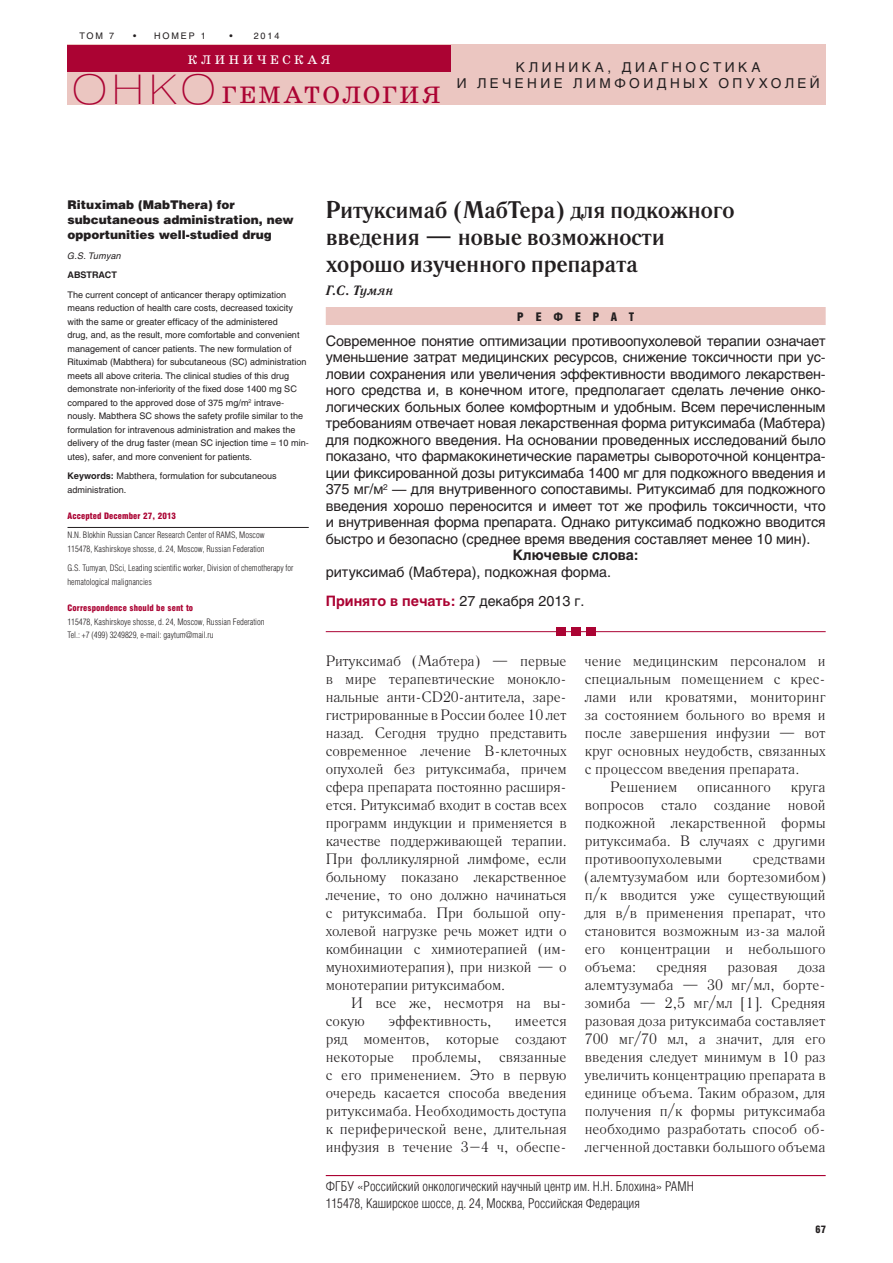
<style>
.page{position:relative;width:893px;height:1263px;background:#fff}
.page>*{position:absolute;margin:0;border:0;box-sizing:border-box;transform-origin:0 0}
.t1{font:24.15px "School";letter-spacing:.105em;color:#ab0333}
.t2{font:700 24px/27px "Literaturnaya C";letter-spacing:-.02em;color:#231f20}
.t3{font:15px/18px "Literaturnaya C";color:#231f20;text-align:justify}
.t4{font:14.25px/16.5px "Helios";letter-spacing:-.01em;color:#231f20;text-align:justify}
.t5{font:700 14.25px "Helios";color:#231f20}
.t6{font:300 13.5px/16.5px "Helios Cond";color:#231f20}
.t7{font:13.5px/16.2px "Helios";letter-spacing:.26em;color:#231f20;text-align:center}
.t8{font:italic 700 13.5px "Literaturnaya C";color:#231f20}
.t9{font:12.6px "School";letter-spacing:.285em;color:#fff}
.t10{font:900 12px/15px "Helios";color:#231f20}
.t11{font:900 12px "Helios Cond";letter-spacing:1em;color:#231f20}
.t12{font:900 10.5px "Helios Cond";color:#231f20}
.t13{font:9px/13.5px "Helios";color:#231f20}
.t14{font:300 9px/13.5px "Helios Cond";color:#231f20}
.t15{font:900 9px "Helios Cond";letter-spacing:.01em;color:#ab0333}
.t16{font:italic 9px "Helios";letter-spacing:.005em;color:#231f20}
.t17{font:700 9px "Helios";color:#231f20}
.s1{font-family:"Helios Ext";font-weight:100;font-size:40.5px}
.s2{font-weight:700}
.s3{font-weight:700;color:#ab0333}
</style>
<div class="page">
<div style="left:451px;top:44px;width:375px;height:61px;background:#ebc6c1"></div>
<div style="left:67px;top:44px;width:384px;height:61px;background:#ebc6c1"></div>
<div style="left:67px;top:45px;width:384px;height:27px;background:#ab0333"></div>
<div style="left:326px;top:307px;width:500px;height:18px;background:#ebc6c1"></div>
<hr style="left:67px;top:527px;width:242px;height:1px;background:#231f20">
<hr style="left:326px;top:1175px;width:500px;height:1px;background:#ab0333">
<hr style="left:326px;top:631px;width:500px;height:1px;background:#ab0333">
<div style="left:556px;top:627px;width:9px;height:9px;background:#ab0333"></div>
<div style="left:571px;top:627px;width:9px;height:9px;background:#ab0333"></div>
<div style="left:586px;top:627px;width:9px;height:9px;background:#ab0333"></div>
<p class="t13" style="left:79px;top:30px;width:36px">ТОМ 7</p>
<p class="t13" style="left:133px;top:30px;width:74px">• НОМЕР 1</p>
<p class="t13" style="left:229px;top:30px;width:52px">• 2014</p>
<p class="t9" style="left:188px;top:55px;width:144px">КЛИНИЧЕСКАЯ</p>
<h1 class="t1" style="left:72px;top:85px;width:370px"><span class="s1">ОНКО</span> ГЕМАТОЛОГИЯ</h1>
<p class="t7" style="left:457px;top:60px;width:365px">КЛИНИКА, ДИАГНОСТИКА<br>И ЛЕЧЕНИЕ ЛИМФОИДНЫХ ОПУХОЛЕЙ</p>
<p class="t10" style="left:67px;top:198px;width:228px">Rituximab (MabThera) for subcutaneous administration, new opportunities well-studied drug</p>
<p class="t16" style="left:67px;top:252px;width:55px">G.S. Tumyan</p>
<p class="t17" style="left:67px;top:271px;width:51px">ABSTRACT</p>
<p class="t13" style="left:67px;top:288px;width:243px">The current concept of anticancer therapy optimization means reduction of health care costs, decreased toxicity with the same or greater efficacy of the administered<br>drug, and, as the result, more comfortable and convenient management of cancer patients. The new formulation of Rituximab (Mabthera) for subcutaneous (SC) administration meets all above criteria. The clinical studies of this drug demonstrate non-inferiority of the fixed dose 1400 mg SC compared to the approved dose of 375 mg/m<sup>2</sup> intrave&shy;nously. Mabthera SC shows the safety profile similar to the formulation for intravenous administration and makes the delivery of the drug faster (mean SC injection time = 10 min&shy;utes), safer, and more convenient for patients.</p>
<p class="t13" style="left:67px;top:470px;width:211px"><span class="s2">Keywords:</span> Mabthera, formulation for subcutaneous administration.</p>
<p class="t15" style="left:67px;top:512px;width:110px">Accepted December 27, 2013</p>
<p class="t14" style="left:67px;top:529px;width:199px">N.N. Blokhin Russian Cancer Research Center of RAMS, Moscow<br>115478, Kashirskoye shosse, d. 24, Moscow, Russian Federation</p>
<p class="t14" style="left:67px;top:562px;width:228px">G.S. Tumyan, DSci, Leading scientific worker, Division of chemotherapy for hematological malignancies</p>
<p class="t15" style="left:67px;top:605px;width:127px">Correspondence should be sent to</p>
<p class="t14" style="left:67px;top:615px;width:199px">115478, Kashirskoye shosse, d. 24, Moscow, Russian Federation<br>Tel.: +7 (499) 3249829, e-mail: gaytum@mail.ru</p>
<h2 class="t2" style="left:326px;top:198px;width:411px">Ритуксимаб (МабТера) для подкожного введения — новые возможности хорошо изученного препарата</h2>
<p class="t8" style="left:326px;top:285px;width:69px">Г.С. Тумян</p>
<p class="t11" style="left:517px;top:312px;width:119px">РЕФЕРАТ</p>
<p class="t4" style="left:326px;top:334px;width:501px">Современное понятие оптимизации противоопухолевой терапии означает уменьшение затрат медицинских ресурсов, снижение токсичности при ус&shy;ловии сохранения или увеличения эффективности вводимого лекарствен&shy;ного средства и, в конечном итоге, предполагает сделать лечение онко&shy;логических больных более комфортным и удобным. Всем перечисленным требованиям отвечает новая лекарственная форма ритуксимаба (Мабтера) для подкожного введения. На основании проведенных исследований было показано, что фармакокинетические параметры сывороточной концентра&shy;ции фиксированной дозы ритуксимаба 1400 мг для подкожного введения и 375 мг/м<sup>2</sup> — для внутривенного сопоставимы. Ритуксимаб для подкожного введения хорошо переносится и имеет тот же профиль токсичности, что и внутривенная форма препарата. Однако ритуксимаб подкожно вводится быстро и безопасно (среднее время введения составляет менее 10 мин).</p>
<p class="t5" style="left:513px;top:550px;width:127px">Ключевые слова:</p>
<p class="t4" style="left:326px;top:558px;width:287px;line-height:29.2px">ритуксимаб (Мабтера), подкожная форма.<br><span class="s3">Принято в печать:</span> 27 декабря 2013 г.</p>
<p class="t3" style="left:326px;top:653px;width:242px">Ритуксимаб (Мабтера) — первые в мире терапевтические монокло&shy;нальные анти-CD20-антитела, заре&shy;гистрированные в России более 10 лет назад. Сегодня трудно представить современное лечение В-клеточных опухолей без ритуксимаба, причем сфера препарата постоянно расширя&shy;ется. Ритуксимаб входит в состав всех программ индукции и применяется в качестве поддерживающей терапии.<br>При фолликулярной лимфоме, если больному показано лекарственное лечение, то оно должно начинаться с ритуксимаба. При большой опу&shy;холевой нагрузке речь может идти о комбинации с химиотерапией (им&shy;мунохимиотерапия), при низкой — о монотерапии ритуксимабом.</p>
<p class="t3" style="left:326px;top:995px;width:242px;text-indent:26px">И все же, несмотря на вы&shy;сокую</p>
<p class="t3" style="left:388px;top:1013px;width:105px">эффективность,</p>
<p class="t3" style="left:326px;top:1013px;width:242px;text-indent:189px">имеется ряд моментов, которые создают некоторые проблемы, связанные с его применением. Это в первую очередь касается способа введения ритуксимаба. Необходимость доступа к периферической вене, длительная инфузия в течение 3–4 ч, обеспе-</p>
<p class="t3" style="left:585px;top:653px;width:242px">чение медицинским персоналом и</p>
<p class="t3" style="left:585px;top:671px;width:242px">специальным помещением с крес-</p>
<p class="t3" style="left:585px;top:689px;width:242px">лами или кроватями, мониторинг</p>
<p class="t3" style="left:585px;top:707px;width:242px">за состоянием больного во время и</p>
<p class="t3" style="left:585px;top:725px;width:242px">после завершения инфузии — вот</p>
<p class="t3" style="left:585px;top:743px;width:242px">круг основных неудобств, связанных</p>
<p class="t3" style="left:585px;top:761px;width:216px">с процессом введения препарата.</p>
<p class="t3" style="left:610px;top:779px;width:69px">Решением</p>
<p class="t3" style="left:697px;top:779px;width:75px">описанного</p>
<p class="t3" style="left:585px;top:779px;width:242px;text-indent:206px">круга вопросов стало создание новой подкожной лекарственной формы ритуксимаба. В случаях с другими противоопухолевыми</p>
<p class="t3" style="left:585px;top:851px;width:242px;text-indent:168px">средствами (алемтузумабом или бортезомибом) п/к вводится уже существующий для в/в применения препарат, что становится возможным из-за малой его концентрации и небольшого объема:</p>
<p class="t3" style="left:656px;top:959px;width:52px">средняя</p>
<p class="t3" style="left:727px;top:959px;width:52px">разовая</p>
<p class="t3" style="left:585px;top:959px;width:242px;text-indent:213px">доза алемтузумаба — 30 мг/мл, борте&shy;зомиба — 2,5 мг/мл [1]. Средняя разовая доза ритуксимаба составляет 700 мг/70 мл, а значит, для его введения следует минимум в 10 раз увеличить концентрацию препарата в единице объема. Таким образом, для получения п/к формы ритуксимаба необходимо разработать способ об&shy;легченной доставки большого объема</p>
<p class="t6" style="left:326px;top:1179px;width:370px">ФГБУ «Российский онкологический научный центр им. Н.Н. Блохина» РАМН<br>115478, Каширское шоссе, д. 24, Moсква, Российская Федерация</p>
<p class="t12" style="left:816px;top:1225px;width:12px">67</p>
</div>
